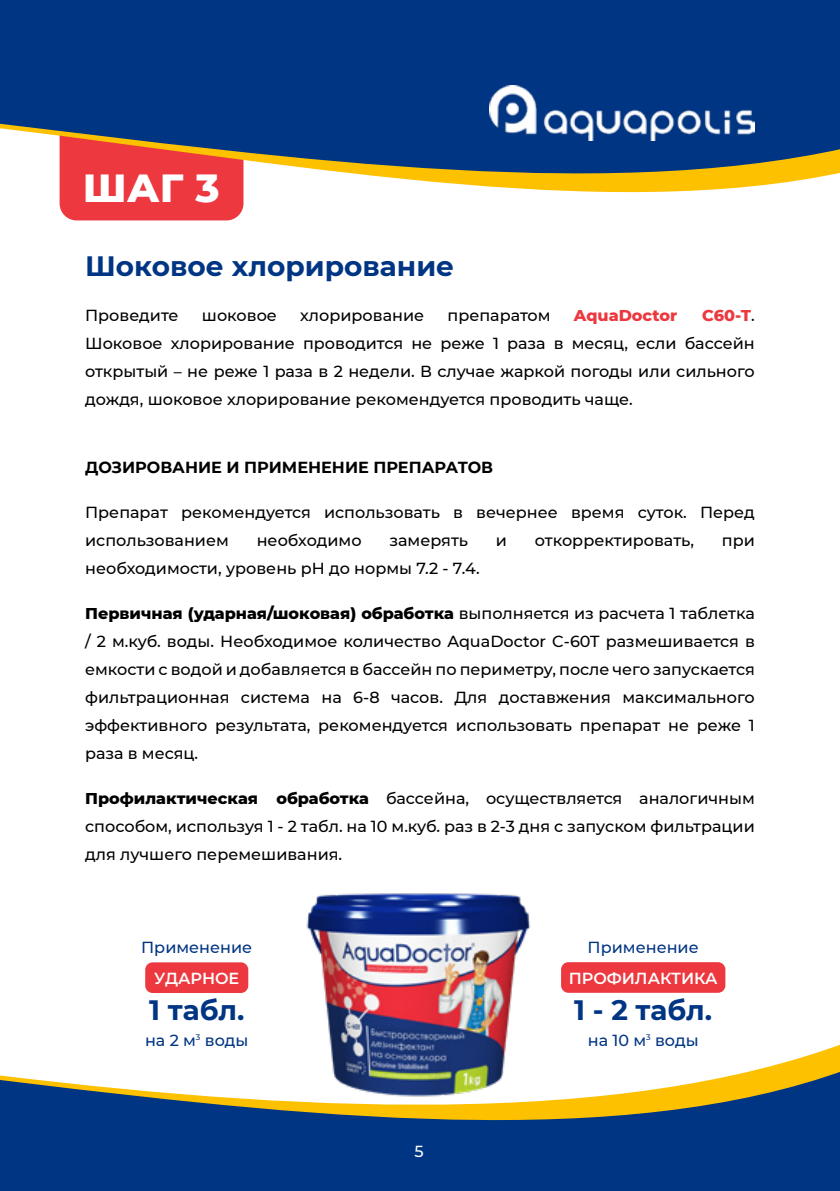
<style>
.page{position:relative;width:840px;height:1191px;background:#fff}
.page>*{position:absolute;margin:0;border:0;box-sizing:border-box;transform-origin:0 0}
.t1{font:800 40px "Montserrat";color:#fff}
.t2{font:700 28px "Montserrat";color:#003583}
.t3{font:500 16px/28px "Montserrat";color:#000;text-align:justify}
.t4{font:500 16px "Montserrat";color:#003583}
.t5{font:700 16px "Montserrat";color:#000}
.t6{font:600 16px "Montserrat";color:#fff}
.t7{font:800 16px "Montserrat";color:#ec383e}
.t8{font:500 16px "Montserrat";color:#fff}
.s1{font-weight:800;color:#ec383e}
.s2{font-weight:800}
</style>
<div class="page">
<svg style="left:0;top:962px;width:839px;height:229px"></svg>
<svg style="left:0;top:0;width:839px;height:221px;fill:#003583"></svg>
<img style="left:489px;top:85px;width:265px;height:55px">
<div style="left:145px;top:962px;width:103px;height:31px;background:#ec383e;border-radius:7px"></div>
<div style="left:560px;top:962px;width:165px;height:30px;background:#ec383e;border-radius:7px"></div>
<img style="left:303px;top:893px;width:233px;height:212px">
<h1 class="t1" style="left:83px;top:158px;width:138px">ШАГ 3</h1>
<h2 class="t2" style="left:85px;top:246px;width:370px">Шоковое хлорирование</h2>
<p class="t3" style="left:85px;top:301px;width:95px">Проведите</p>
<p class="t3" style="left:202px;top:301px;width:76px">шоковое</p>
<p class="t3" style="left:300px;top:301px;width:125px">хлорирование</p>
<p class="t3" style="left:447px;top:301px;width:105px">препаратом</p>
<p class="t7" style="left:573px;top:303px;width:105px">AquaDoctor</p>
<p class="t3" style="left:85px;top:301px;width:670px;text-indent:616px"><span class="s1">С60-Т</span>.<br>Шоковое хлорирование проводится не реже 1 раза в месяц, если бассейн открытый – не реже 1 раза в 2 недели. В случае жаркой погоды или сильного дождя, шоковое хлорирование рекомендуется проводить чаще.</p>
<p class="t5" style="left:85px;top:455px;width:409px">ДОЗИРОВАНИЕ И ПРИМЕНЕНИЕ ПРЕПАРАТОВ</p>
<p class="t3" style="left:85px;top:497px;width:670px">Препарат рекомендуется использовать в вечернее время суток. Перед использованием</p>
<p class="t3" style="left:256px;top:525px;width:106px">необходимо</p>
<p class="t3" style="left:389px;top:525px;width:80px">замерять</p>
<p class="t3" style="left:495px;top:525px;width:13px">и</p>
<p class="t3" style="left:534px;top:525px;width:160px">откорректировать,</p>
<p class="t3" style="left:721px;top:525px;width:34px">при</p>
<p class="t3" style="left:85px;top:553px;width:396px">необходимости, уровень pH до нормы 7.2 - 7.4.</p>
<p class="t3" style="left:85px;top:598px;width:670px"><span class="s2">Первичная (ударная/шоковая) обработка</span> выполняется из расчета 1 таблетка / 2 м.куб. воды. Необходимое количество AquaDoctor C-60T размешивается в емкости с водой и добавляется в бассейн по периметру, после чего запускается фильтрационная система на 6-8 часов. Для доставжения максимального эффективного результата, рекомендуется использовать препарат не реже 1 раза в месяц.</p>
<p class="t3" style="left:85px;top:783px;width:670px"><span class="s2">Профилактическая обработка</span> бассейна, осуществляется аналогичным способом, используя 1 - 2 табл. на 10 м.куб. раз в 2-3 дня с запуском фильтрации для лучшего перемешивания.</p>
<p class="t4" style="left:141px;top:936px;width:113px">Применение</p>
<p class="t4" style="left:587px;top:936px;width:113px">Применение</p>
<p class="t6" style="left:154px;top:966px;width:87px">УДАРНОЕ</p>
<p class="t6" style="left:568px;top:966px;width:150px">ПРОФИЛАКТИКА</p>
<h2 class="t2" style="left:149px;top:990px;width:97px">1 табл.</h2>
<p class="t4" style="left:145px;top:1029px;width:105px">на 2 м<sup>3</sup> воды</p>
<h2 class="t2" style="left:574px;top:990px;width:139px">1 - 2 табл.</h2>
<p class="t4" style="left:587px;top:1029px;width:112px">на 10 м<sup>3</sup> воды</p>
<p class="t8" style="left:414px;top:1140px;width:11px">5</p>
</div>
